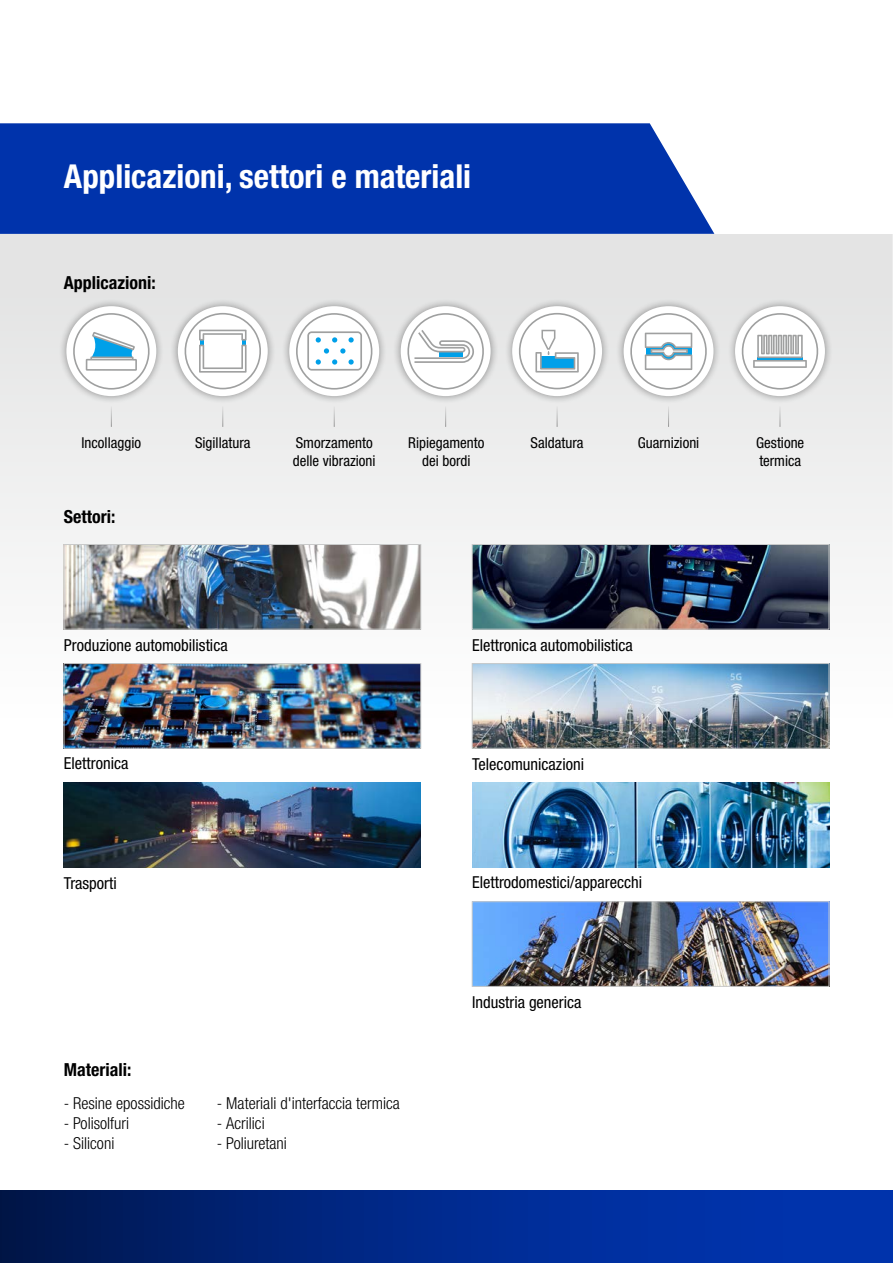
<style>
.page{position:relative;width:893px;height:1263px;background:#fff}
.page>*{position:absolute;margin:0;border:0;box-sizing:border-box;transform-origin:0 0}
.t1{font:700 condensed 33px "Helvetica Neue LTW1 G";color:#fff}
.t2{font:700 condensed 18px "Helvetica Neue LTW1 G";color:#000}
.t3{font:condensed 16.5px "Helvetica Neue LTW1 G";color:#000}
.t4{font:300 condensed 16.5px "Helvetica Neue LTW1 G";color:#000}
.t5{font:condensed 15px/18px "Helvetica Neue LTW1 G";color:#000}
</style>
<div class="page">
<div style="left:0;top:235px;width:893px;height:659px;background:linear-gradient(to bottom,#e4e4e4,#fff)"></div>
<div style="left:0;top:123px;width:714px;height:111px;background:#0033ab"></div>
<svg style="left:111px;top:406px;width:1px;height:21px"></svg>
<svg style="left:892px;top:234px;width:1px;height:629px"></svg>
<img style="left:66px;top:665px;width:353px;height:81px">
<div style="left:64px;top:663px;width:357px;height:85px;border:1px solid #c9caca"></div>
<img style="left:66px;top:546px;width:353px;height:81px">
<div style="left:64px;top:544px;width:357px;height:85px;border:1px solid #c9caca"></div>
<img style="left:474px;top:546px;width:353px;height:81px">
<div style="left:472px;top:544px;width:357px;height:85px;border:1px solid #c9caca"></div>
<img style="left:474px;top:665px;width:353px;height:81px">
<div style="left:472px;top:663px;width:357px;height:85px;border:1px solid #c9caca"></div>
<svg style="left:668px;top:406px;width:1px;height:21px"></svg>
<svg style="left:222px;top:406px;width:1px;height:21px"></svg>
<svg style="left:557px;top:406px;width:1px;height:21px"></svg>
<svg style="left:445px;top:406px;width:1px;height:21px"></svg>
<svg style="left:334px;top:406px;width:1px;height:21px"></svg>
<svg style="left:780px;top:406px;width:1px;height:21px"></svg>
<div style="left:615px;top:298px;width:107px;height:106px;background:#000;opacity:.4"></div>
<div style="left:624px;top:306px;width:89px;height:90px;background:#fff;border-radius:50%"></div>
<svg style="left:627px;top:312px;width:81px;height:78px"></svg>
<div style="left:170px;top:298px;width:106px;height:106px;background:#000;opacity:.4"></div>
<div style="left:178px;top:306px;width:90px;height:90px;background:#fff;border-radius:50%"></div>
<svg style="left:184px;top:312px;width:80px;height:78px"></svg>
<div style="left:727px;top:298px;width:106px;height:106px;background:#000;opacity:.4"></div>
<div style="left:735px;top:306px;width:90px;height:90px;background:#fff;border-radius:50%"></div>
<svg style="left:739px;top:312px;width:80px;height:78px"></svg>
<div style="left:504px;top:298px;width:106px;height:106px;background:#000;opacity:.4"></div>
<div style="left:512px;top:306px;width:90px;height:90px;background:#fff;border-radius:50%"></div>
<svg style="left:518px;top:312px;width:78px;height:78px"></svg>
<div style="left:58px;top:298px;width:107px;height:106px;background:#000;opacity:.4"></div>
<div style="left:66px;top:306px;width:90px;height:90px;background:#fff;border-radius:50%"></div>
<svg style="left:70px;top:312px;width:80px;height:78px"></svg>
<div style="left:392px;top:298px;width:107px;height:106px;background:#000;opacity:.4"></div>
<div style="left:401px;top:306px;width:90px;height:90px;background:#fff;border-radius:50%"></div>
<svg style="left:404px;top:312px;width:81px;height:78px"></svg>
<div style="left:281px;top:298px;width:106px;height:106px;background:#000;opacity:.4"></div>
<div style="left:289px;top:306px;width:90px;height:90px;background:#fff;border-radius:50%"></div>
<svg style="left:293px;top:312px;width:80px;height:78px"></svg>
<svg style="left:0;top:1191px;width:893px;height:72px;background:#002887"></svg>
<img style="left:64px;top:782px;width:357px;height:85px">
<img style="left:472px;top:782px;width:357px;height:85px">
<img style="left:474px;top:903px;width:353px;height:81px">
<div style="left:472px;top:901px;width:357px;height:85px;border:1px solid #c9caca"></div>
<h1 class="t1" style="left:64px;top:157px;width:409px">Applicazioni, settori e materiali</h1>
<p class="t2" style="left:64px;top:272px;width:94px">Applicazioni:</p>
<p class="t5" style="left:82px;top:434px;width:61px">Incollaggio</p>
<p class="t5" style="left:195px;top:434px;width:57px">Sigillatura</p>
<p class="t5" style="left:408px;top:434px;width:78px">Ripiegamento</p>
<p class="t5" style="left:531px;top:434px;width:54px">Saldatura</p>
<p class="t5" style="left:638px;top:434px;width:63px">Guarnizioni</p>
<p class="t5" style="left:422px;top:452px;width:50px">dei bordi</p>
<p class="t5" style="left:293px;top:434px;width:84px">Smorzamento delle vibrazioni</p>
<p class="t5" style="left:756px;top:434px;width:50px">Gestione termica</p>
<p class="t2" style="left:64px;top:506px;width:53px">Settori:</p>
<p class="t3" style="left:64px;top:635px;width:165px">Produzione automobilistica</p>
<p class="t3" style="left:472px;top:635px;width:162px">Elettronica automobilistica</p>
<p class="t3" style="left:64px;top:754px;width:66px">Elettronica</p>
<p class="t3" style="left:472px;top:754px;width:113px">Telecomunicazioni</p>
<p class="t3" style="left:64px;top:873px;width:54px">Trasporti</p>
<p class="t3" style="left:472px;top:873px;width:171px">Elettrodomestici/apparecchi</p>
<p class="t2" style="left:64px;top:1059px;width:69px">Materiali:</p>
<p class="t4" style="left:64px;top:1093px;width:123px">- Resine epossidiche</p>
<p class="t4" style="left:64px;top:1113px;width:67px">- Polisolfuri</p>
<p class="t4" style="left:64px;top:1133px;width:52px">- Siliconi</p>
<p class="t4" style="left:217px;top:1093px;width:184px">- Materiali d'interfaccia termica</p>
<p class="t4" style="left:217px;top:1113px;width:49px">- Acrilici</p>
<p class="t4" style="left:217px;top:1133px;width:72px">- Poliuretani</p>
<p class="t3" style="left:472px;top:992px;width:111px">Industria generica</p>
</div>
